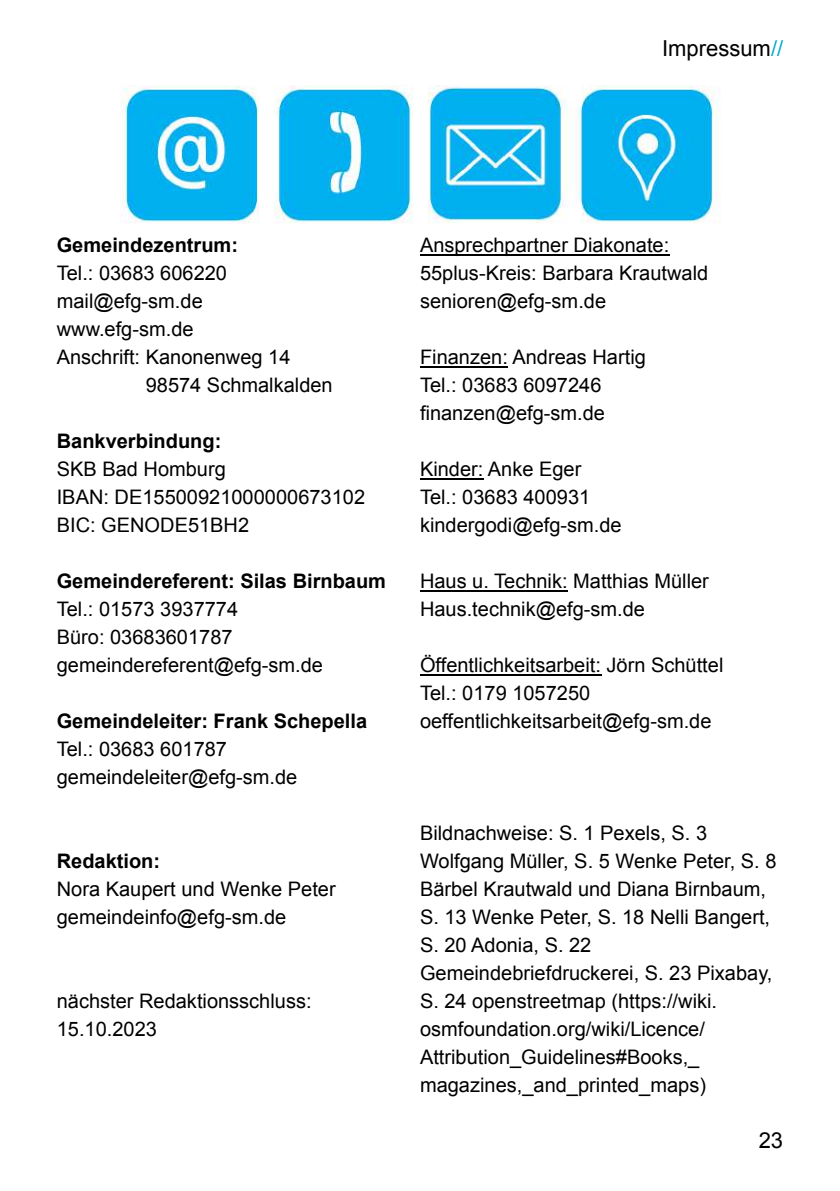
<style>
.page{position:relative;width:840px;height:1191px;background:#fff}
.page>*{position:absolute;margin:0;border:0;box-sizing:border-box;transform-origin:0 0}
.t1{font:22px "Arial";color:#000}
.t2{font:20px/28px "Arial";color:#000}
.t3{font:700 20px "Arial";color:#000}
.s1{color:#00a9c8}
</style>
<div class="page">
<img style="left:120px;top:85px;width:600px;height:138px">
<hr style="left:420px;top:254px;width:249px;height:2px;background:#000">
<hr style="left:420px;top:366px;width:87px;height:2px;background:#000">
<hr style="left:420px;top:478px;width:63px;height:2px;background:#000">
<hr style="left:420px;top:590px;width:147px;height:2px;background:#000">
<hr style="left:420px;top:674px;width:180px;height:2px;background:#000">
<p class="t1" style="left:661px;top:40px;width:123px">Impressum<span class="s1">//</span></p>
<p class="t3" style="left:57px;top:237px;width:183px">Gemeindezentrum:</p>
<p class="t2" style="left:57px;top:261px;width:172px">Tel.: 03683 606220</p>
<p class="t2" style="left:57px;top:289px;width:147px">mail@efg-sm.de</p>
<p class="t2" style="left:57px;top:317px;width:138px">www.efg-sm.de</p>
<p class="t2" style="left:57px;top:345px;width:235px">Anschrift: Kanonenweg 14</p>
<p class="t2" style="left:146px;top:373px;width:188px">98574 Schmalkalden</p>
<p class="t3" style="left:57px;top:433px;width:166px">Bankverbindung:</p>
<p class="t2" style="left:57px;top:457px;width:310px">SKB Bad Homburg<br>IBAN: DE15500921000000673102<br>BIC: GENODE51BH2</p>
<p class="t3" style="left:57px;top:573px;width:330px">Gemeindereferent: Silas Birnbaum</p>
<p class="t2" style="left:57px;top:597px;width:268px">Tel.: 01573 3937774<br>Büro: 03683601787 gemeindereferent@efg-sm.de</p>
<p class="t3" style="left:57px;top:713px;width:312px">Gemeindeleiter: Frank Schepella</p>
<p class="t2" style="left:57px;top:737px;width:242px">Tel.: 03683 601787 gemeindeleiter@efg-sm.de</p>
<p class="t3" style="left:57px;top:853px;width:105px">Redaktion:</p>
<p class="t2" style="left:57px;top:877px;width:280px">Nora Kaupert und Wenke Peter gemeindeinfo@efg-sm.de</p>
<p class="t2" style="left:57px;top:989px;width:256px">nächster Redaktionsschluss:<br>15.10.2023</p>
<p class="t2" style="left:420px;top:233px;width:289px">Ansprechpartner Diakonate:<br>55plus-Kreis: Barbara Krautwald senioren@efg-sm.de</p>
<p class="t2" style="left:420px;top:345px;width:227px">Finanzen: Andreas Hartig<br>Tel.: 03683 6097246 finanzen@efg-sm.de</p>
<p class="t2" style="left:420px;top:457px;width:203px">Kinder: Anke Eger<br>Tel.: 03683 400931 kindergodi@efg-sm.de</p>
<p class="t2" style="left:420px;top:569px;width:290px">Haus u. Technik: Matthias Müller<br>Haus.technik@efg-sm.de</p>
<p class="t2" style="left:420px;top:653px;width:305px">Öffentlichkeitsarbeit: Jörn Schüttel<br>Tel.: 0179 1057250 oeffentlichkeitsarbeit@efg-sm.de</p>
<p class="t2" style="left:420px;top:821px;width:358px">Bildnachweise: S. 1 Pexels, S. 3<br>Wolfgang Müller, S. 5 Wenke Peter, S. 8<br>Bärbel Krautwald und Diana Birnbaum, S. 13 Wenke Peter, S. 18 Nelli Bangert, S. 20 Adonia, S. 22<br>Gemeindebriefdruckerei, S. 23 Pixabay, S. 24 openstreetmap (https://wiki. osmfoundation.org/wiki/Licence/ Attribution_Guidelines#Books,_ magazines,_and_printed_maps)</p>
<p class="t1" style="left:758px;top:1132px;width:26px">23</p>
</div>
